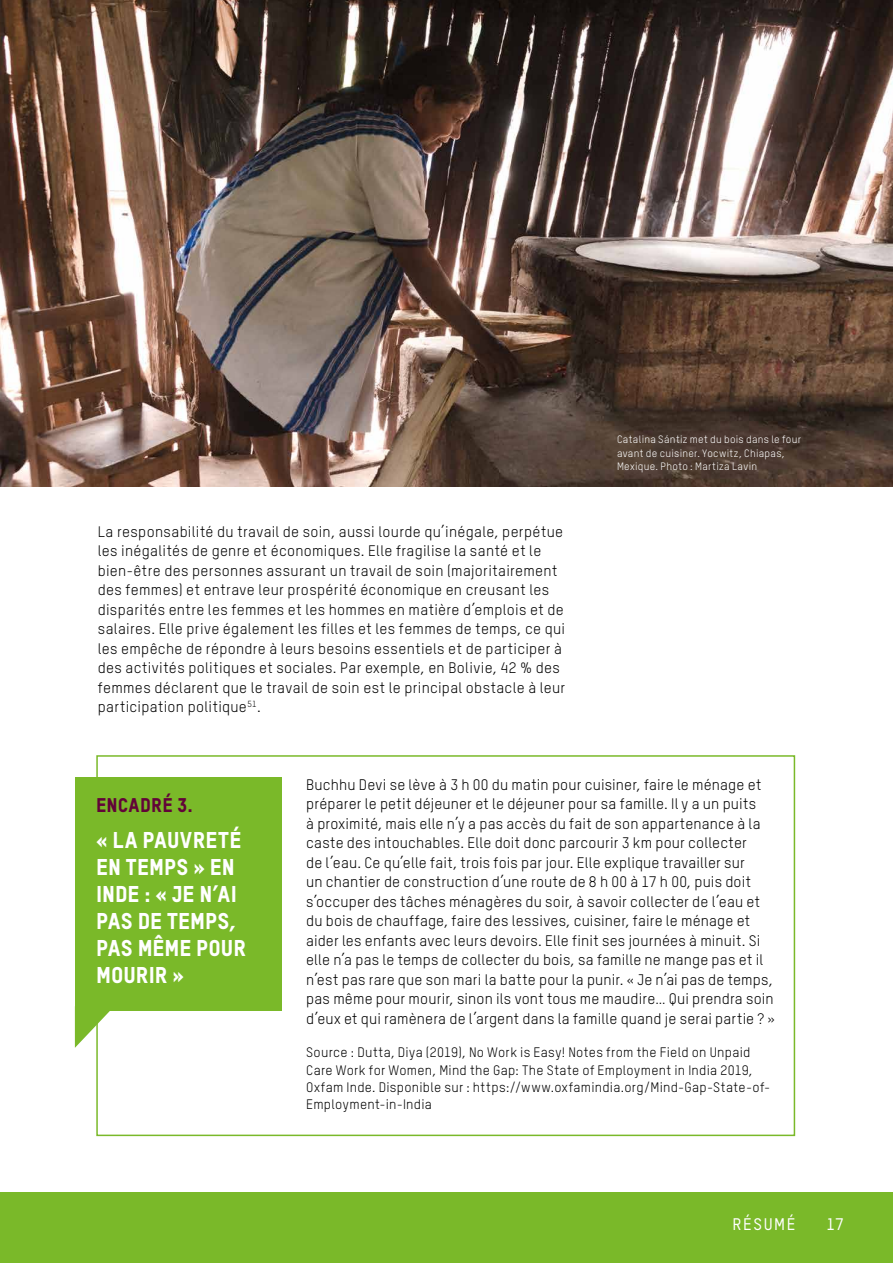
<style>
.page{position:relative;width:893px;height:1263px;background:#fff}
.page>*{position:absolute;margin:0;border:0;box-sizing:border-box;transform-origin:0 0}
.t1{font:22.5px/27px "Oxfam TSTARPRO Headline";letter-spacing:.005em;color:#fff}
.t2{font:19.5px "Oxfam TSTARPRO Headline";letter-spacing:.015em;color:#620438}
.t3{font:500 16.5px "Oxfam TSTARPRO";letter-spacing:.095em;color:#fff}
.t4{font:15px/19.5px "Oxfam TSTARPRO";letter-spacing:.02em;color:#000}
.t5{font:13.5px/17.2px "Oxfam TSTARPRO";letter-spacing:.02em;color:#000}
.t6{font:10.5px/13.5px "Oxfam TSTARPRO";letter-spacing:.03em;color:#fff}
</style>
<div class="page">
<div style="left:0;top:1192px;width:893px;height:71px;background:#7ab929"></div>
<div style="left:96px;top:755px;width:699px;height:381px;border:2px solid #7ab929"></div>
<div style="left:75px;top:777px;width:206px;height:233px;background:#7ab929"></div>
<svg style="left:75px;top:1010px;width:39px;height:38px"></svg>
<img style="left:0;top:0;width:893px;height:487px">
<p class="t4" style="left:98px;top:522px;width:469px">La responsabilité du travail de soin, aussi lourde qu’inégale, perpétue les inégalités de genre et économiques. Elle fragilise la santé et le bien-être des personnes assurant un travail de soin (majoritairement des femmes) et entrave leur prospérité économique en creusant les disparités entre les femmes et les hommes en matière d’emplois et de salaires. Elle prive également les filles et les femmes de temps, ce qui les empêche de répondre à leurs besoins essentiels et de participer à des activités politiques et sociales. Par exemple, en Bolivie, 42 % des femmes déclarent que le travail de soin est le principal obstacle à leur participation politique<sup>51</sup>.</p>
<p class="t6" style="left:617px;top:433px;width:186px">Catalina Sántiz met du bois dans le four avant de cuisiner. Yocwitz, Chiapas,<br>Mexique. Photo : Martiza Lavin</p>
<h2 class="t2" style="left:96px;top:793px;width:98px">ENCADRÉ 3.</h2>
<h1 class="t1" style="left:96px;top:826px;width:151px">« LA PAUVRETÉ<br>EN TEMPS » EN<br>INDE : « JE N’AI<br>PAS DE TEMPS,<br>PAS MÊME POUR<br>MOURIR »</h1>
<p class="t4" style="left:306px;top:774px;width:470px">Buchhu Devi se lève à 3 h 00 du matin pour cuisiner, faire le ménage et préparer le petit déjeuner et le déjeuner pour sa famille. Il y a un puits<br>à proximité, mais elle n’y a pas accès du fait de son appartenance à la caste des intouchables. Elle doit donc parcourir 3 km pour collecter<br>de l’eau. Ce qu’elle fait, trois fois par jour. Elle explique travailler sur<br>un chantier de construction d’une route de 8 h 00 à 17 h 00, puis doit s’occuper des tâches ménagères du soir, à savoir collecter de l’eau et du bois de chauffage, faire des lessives, cuisiner, faire le ménage et aider les enfants avec leurs devoirs. Elle finit ses journées à minuit. Si elle n’a pas le temps de collecter du bois, sa famille ne mange pas et il n’est pas rare que son mari la batte pour la punir. « Je n’ai pas de temps, pas même pour mourir, sinon ils vont tous me maudire… Qui prendra soin d’eux et qui ramènera de l’argent dans la famille quand je serai partie ? »</p>
<p class="t5" style="left:306px;top:1044px;width:466px">Source : Dutta, Diya (2019), No Work is Easy! Notes from the Field on Unpaid Care Work for Women, Mind the Gap: The State of Employment in India 2019, Oxfam Inde. Disponible sur : https://www.oxfamindia.org/Mind-Gap-State-of-Employment-in-India</p>
<p class="t3" style="left:732px;top:1214px;width:64px">RÉSUMÉ</p>
<p class="t3" style="left:827px;top:1214px;width:19px">17</p>
</div>
